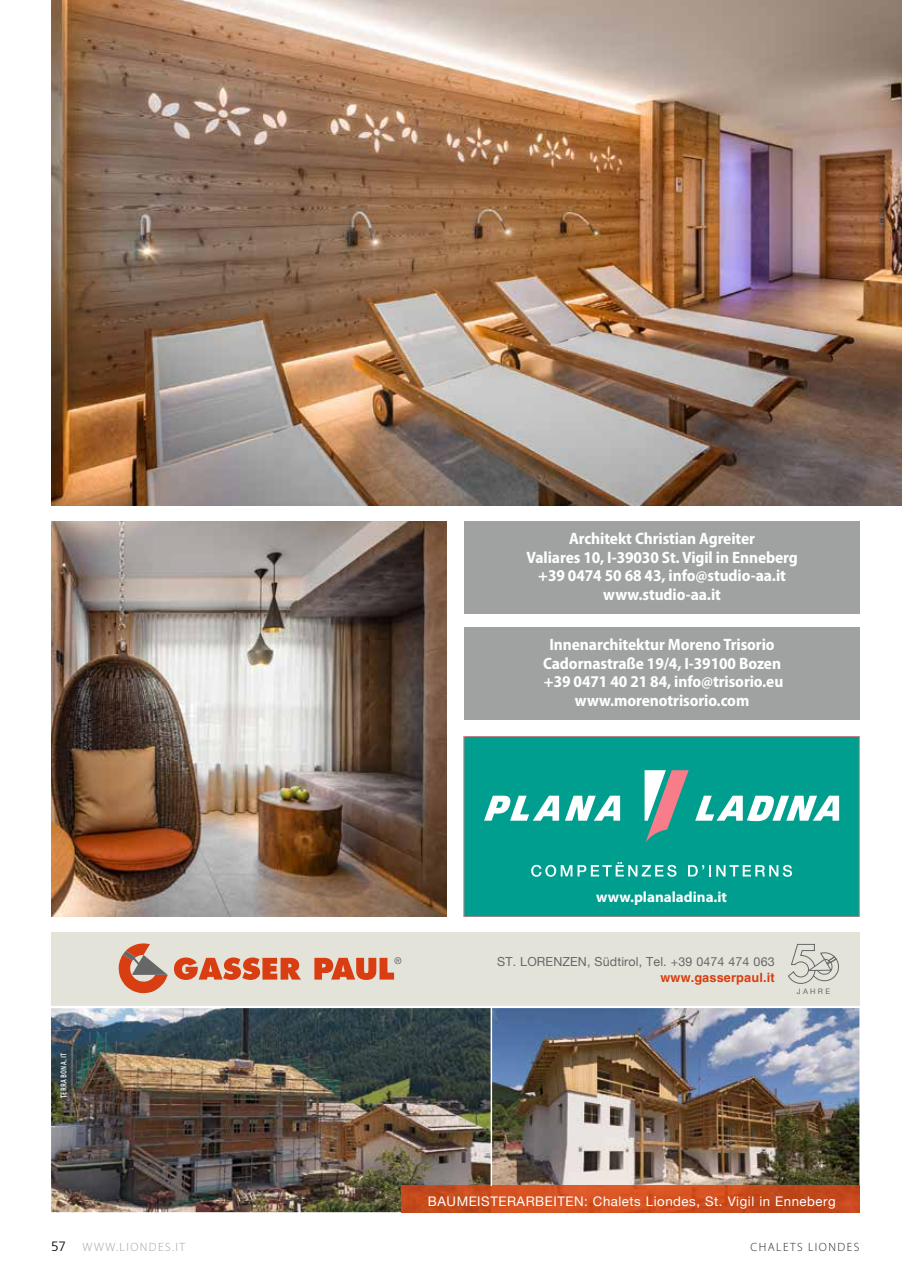
<style>
.page{position:relative;width:902px;height:1276px;background:#fff}
.page>*{position:absolute;margin:0;border:0;box-sizing:border-box;transform-origin:0 0}
.t1{font:700 semi-condensed 16.5px/18.5px "Myriad Pro";letter-spacing:-.005em;color:#fff;text-align:center}
.t2{font:700 15px "Myriad Pro";color:#fff}
.t3{font:300 13.5px "Frutiger LT Std";color:#000}
.t4{font:13.2px "Helvetica Neue";letter-spacing:.04em;color:#fff}
.t5{font:700 12.75px "Helvetica";letter-spacing:.01em;color:#d83e12}
.t6{font:12.45px "Helvetica Neue";letter-spacing:.01em;color:#666767}
.t7{font:300 12px "Myriad Pro";letter-spacing:.12em;color:#252525}
.t8{font:300 12px "Myriad Pro";letter-spacing:.12em;color:#a0a2a2}
.t9{font:500 8.25px "Solex";letter-spacing:.05em;color:#fff}
.t10{font:7.5px "Helvetica Neue";letter-spacing:.3em;color:#666767}
</style>
<div class="page">
<img style="left:51px;top:521px;width:395px;height:396px">
<div style="left:463px;top:736px;width:396px;height:181px;background:#009e8e"></div>
<svg style="left:644px;top:770px;width:44px;height:72px"></svg>
<svg style="left:565px;top:795px;width:55px;height:25px"></svg>
<svg style="left:484px;top:795px;width:75px;height:25px"></svg>
<svg style="left:695px;top:795px;width:144px;height:26px"></svg>
<svg style="left:531px;top:862px;width:145px;height:14px"></svg>
<svg style="left:688px;top:865px;width:104px;height:11px"></svg>
<div style="left:463px;top:736px;width:396px;height:181px;border:1px solid #f87c8a"></div>
<div style="left:463px;top:627px;width:396px;height:93px;background:#a0a2a2"></div>
<img style="left:51px;top:0;width:850px;height:505px">
<div style="left:463px;top:521px;width:396px;height:93px;background:#a0a2a2"></div>
<img style="left:51px;top:1008px;width:808px;height:204px">
<div style="left:51px;top:932px;width:808px;height:75px;background:#e4e3da"></div>
<svg style="left:118px;top:943px;width:50px;height:50px"></svg>
<svg style="left:174px;top:957px;width:127px;height:23px"></svg>
<svg style="left:314px;top:957px;width:87px;height:23px"></svg>
<img style="left:401px;top:1186px;width:458px;height:26px">
<hr style="left:490px;top:1008px;width:2px;height:178px;background:#fff">
<hr style="left:51px;top:1006px;width:808px;height:2px;background:#fff">
<svg style="left:788px;top:944px;width:50px;height:40px"></svg>
<p class="t1" style="left:526px;top:530px;width:273px">Architekt Christian Agreiter<br>Valiares 10, I-39030 St. Vigil in Enneberg +39 0474 50 68 43, info@studio-aa.it www.studio-aa.it</p>
<p class="t1" style="left:543px;top:636px;width:241px">Innenarchitektur Moreno Trisorio Cadornastraße 19/4, I-39100 Bozen +39 0471 40 21 84, info@trisorio.eu www.morenotrisorio.com</p>
<p class="t2" style="left:596px;top:887px;width:132px">www.planaladina.it</p>
<p class="t9" style="left:58px;top:1098px;width:47px;rotate:-90deg">TERRABONA.IT</p>
<p class="t6" style="left:497px;top:952px;width:279px">ST. LORENZEN, Südtirol, Tel. +39 0474 474 063</p>
<p class="t5" style="left:660px;top:970px;width:115px">www.gasserpaul.it</p>
<p class="t10" style="left:796px;top:986px;width:35px">JAHRE</p>
<p class="t4" style="left:428px;top:1191px;width:409px">BAUMEISTERARBEITEN: Chalets Liondes, St. Vigil in Enneberg</p>
<p class="t3" style="left:51px;top:1239px;width:17px">57</p>
<p class="t7" style="left:750px;top:1240px;width:110px">CHALETS LIONDES</p>
<p class="t8" style="left:82px;top:1240px;width:104px">WWW.LIONDES.IT</p>
</div>
